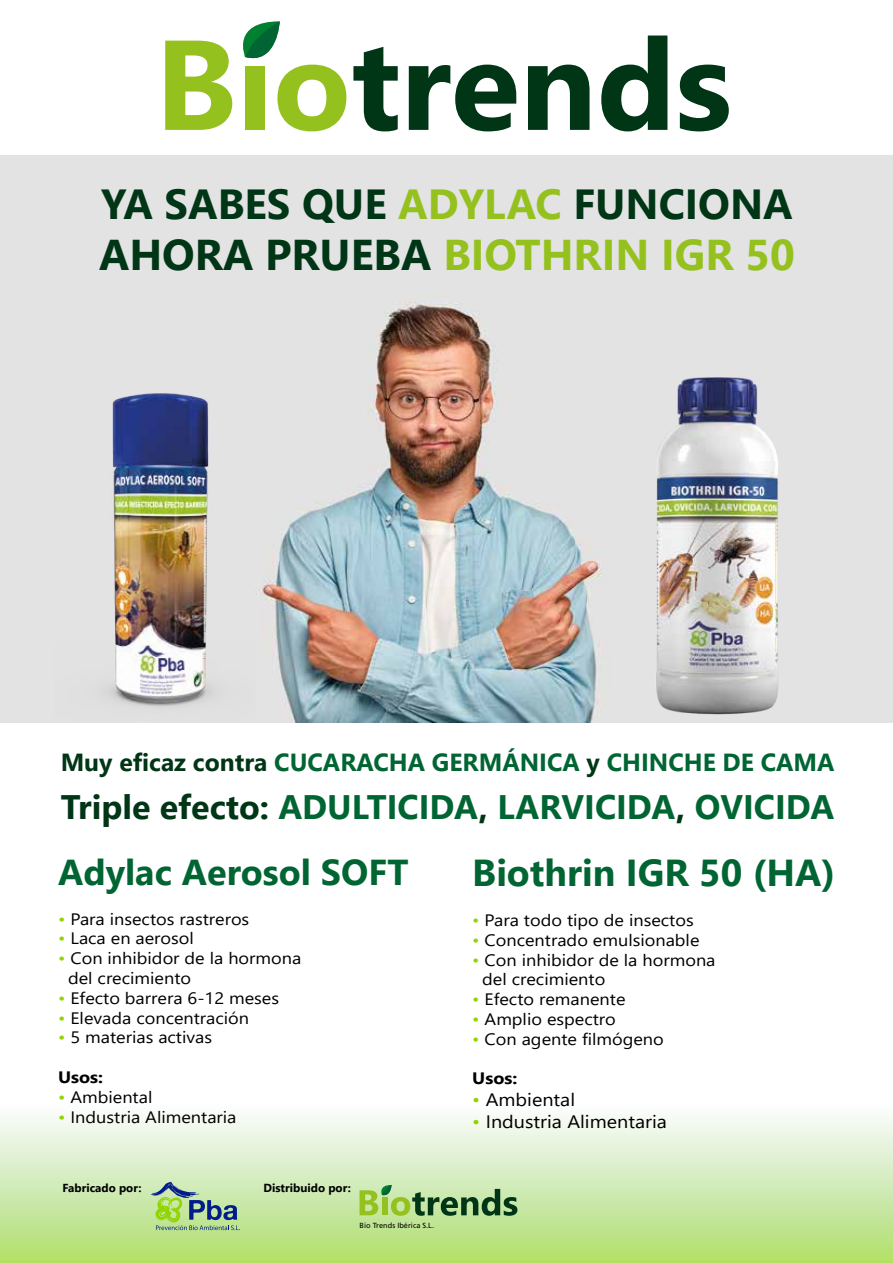
<style>
.page{position:relative;width:893px;height:1263px;background:#fff}
.page>*{position:absolute;margin:0;border:0;box-sizing:border-box;transform-origin:0 0}
.t1{font:700 43.05px "Segoe UI";color:#95c11f}
.t2{font:700 42px "Segoe UI";color:#003516}
.t3{font:700 37.5px "Segoe UI";color:#006533}
.t4{font:700 36px "Segoe UI";color:#006533}
.t5{font:700 33.9px "Segoe UI";color:#006533}
.t6{font:700 24.75px "Segoe UI";color:#006533}
.t7{font:18px "Segoe UI";color:#000;scale:1.1 1}
.t8{font:16.5px/19.8px "Segoe UI";color:#000;scale:1.1 1}
.t9{font:700 16.5px "Segoe UI";color:#000;scale:1.1 1}
.t10{font:700 11.7px "Segoe UI";color:#000}
.t11{font:700 11.55px "Segoe UI";color:#000}
.t12{font:7.35px "Frutiger";color:#000}
.s1{color:#95c11f}
.s2{color:#003516}
.s3{color:#91d400}
</style>
<div class="page">
<div style="left:0;top:1104px;width:893px;height:159px;background:linear-gradient(to bottom,#fafcff,#aede6c)"></div>
<img style="left:0;top:155px;width:893px;height:568px">
<svg style="left:353px;top:47px;width:45px;height:84px"></svg>
<svg style="left:409px;top:65px;width:107px;height:66px"></svg>
<svg style="left:528px;top:65px;width:62px;height:65px"></svg>
<svg style="left:601px;top:36px;width:66px;height:95px"></svg>
<svg style="left:680px;top:65px;width:49px;height:66px"></svg>
<svg style="left:165px;top:21px;width:181px;height:110px"></svg>
<svg style="left:151px;top:1182px;width:89px;height:48px;background:#9ec093"></svg>
<svg style="left:359px;top:1185px;width:158px;height:31px;background:#8fb673"></svg>
<img style="left:54px;top:376px;width:201px;height:345px">
<img style="left:525px;top:366px;width:368px;height:357px">
<h2 class="t2" style="left:101px;top:164px;width:693px">YA SABES QUE <span class="s1">ADYLAC</span> FUNCIONA</h2>
<h1 class="t1" style="left:99px;top:214px;width:697px"><span class="s2">AHORA PRUEBA</span> BIOTHRIN IGR 50</h1>
<h3 class="t6" style="left:61px;top:739px;width:775px"><span class="s2">Muy eficaz contra</span> CUCARACHA GERMÁNICA <span class="s2">y</span> CHINCHE DE CAMA</h3>
<h3 class="t5" style="left:61px;top:775px;width:775px"><span class="s2">Triple efecto:</span> ADULTICIDA<span class="s2">,</span> LARVICIDA<span class="s2">,</span> OVICIDA</h3>
<h3 class="t4" style="left:58px;top:838px;width:352px">Adylac Aerosol SOFT</h3>
<p class="t8" style="left:58px;top:907px;width:175px"><span class="s3">•</span> Para insectos rastreros</p>
<p class="t8" style="left:58px;top:927px;width:125px"><span class="s3">•</span> Laca en aerosol</p>
<p class="t8" style="left:68px;top:947px;width:214px;text-indent:-10px"><span class="s3">•</span> Con inhibidor de la hormona del crecimiento</p>
<p class="t8" style="left:58px;top:987px;width:202px"><span class="s3">•</span> Efecto barrera 6-12 meses</p>
<p class="t8" style="left:58px;top:1006px;width:175px"><span class="s3">•</span> Elevada concentración</p>
<p class="t8" style="left:58px;top:1026px;width:142px"><span class="s3">•</span> 5 materias activas</p>
<p class="t9" style="left:58px;top:1062px;width:43px">Usos:</p>
<p class="t8" style="left:58px;top:1086px;width:87px"><span class="s3">•</span> Ambiental</p>
<p class="t8" style="left:58px;top:1105px;width:164px"><span class="s3">•</span> Industria Alimentaria</p>
<p class="t11" style="left:63px;top:1177px;width:80px">Fabricado por:</p>
<p class="t10" style="left:263px;top:1177px;width:89px">Distribuido por:</p>
<p class="t12" style="left:359px;top:1221px;width:76px">Bio Trends Ibérica S.L.</p>
<h3 class="t3" style="left:472px;top:838px;width:365px">Biothrin IGR 50 (HA)</h3>
<p class="t8" style="left:472px;top:909px;width:203px"><span class="s3">•</span> Para todo tipo de insectos</p>
<p class="t8" style="left:472px;top:928px;width:208px"><span class="s3">•</span> Concentrado emulsionable</p>
<p class="t8" style="left:482px;top:948px;width:214px;text-indent:-10px"><span class="s3">•</span> Con inhibidor de la hormona del crecimiento</p>
<p class="t8" style="left:472px;top:988px;width:141px"><span class="s3">•</span> Efecto remanente</p>
<p class="t8" style="left:472px;top:1008px;width:132px"><span class="s3">•</span> Amplio espectro</p>
<p class="t8" style="left:472px;top:1027px;width:176px"><span class="s3">•</span> Con agente filmógeno</p>
<p class="t9" style="left:472px;top:1063px;width:43px">Usos:</p>
<p class="t7" style="left:472px;top:1082px;width:95px"><span class="s3">•</span> Ambiental</p>
<p class="t7" style="left:472px;top:1104px;width:178px"><span class="s3">•</span> Industria Alimentaria</p>
</div>
